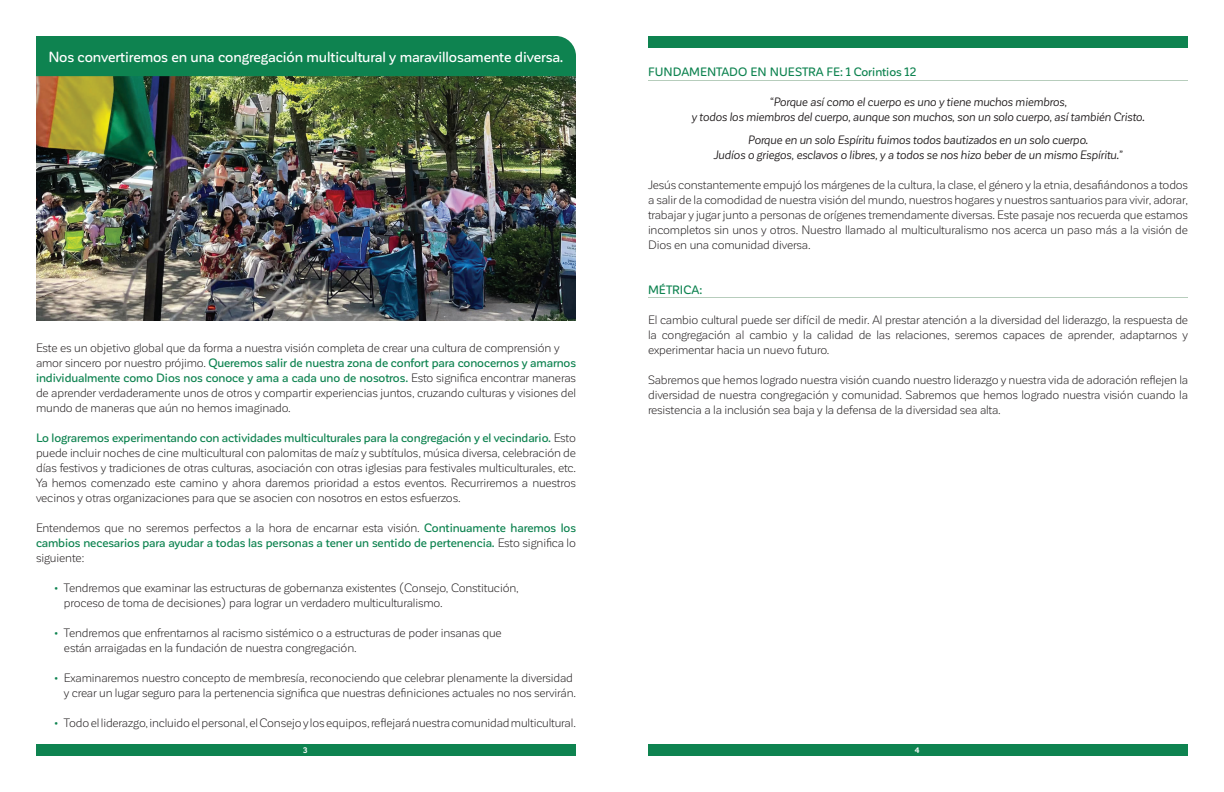
<style>
.page{position:relative;width:1224px;height:792px;background:#fff}
.page>*{position:absolute;margin:0;border:0;box-sizing:border-box;transform-origin:0 0}
.t1{font:500 14.5px "Corporative Sans Rd";letter-spacing:-.01em;color:#fff}
.t2{font:12px/15px "Corporative Sans Rd";letter-spacing:-.015em;color:#231f20;text-align:justify}
.t3{font:italic 12px/15px "Corporative Sans Rd";letter-spacing:-.01em;color:#231f20;text-align:center}
.t4{font:500 12px/15px "Corporative Sans Rd";letter-spacing:-.01em;color:#0e8350;text-align:justify}
.t5{font:700 8px "Corporative Sans Rd";color:#fff}
.s1{font-weight:500;color:#0e8350}
.s2{font-weight:400;color:#231f20}
</style>
<div class="page">
<img style="left:36px;top:76px;width:540px;height:245px">
<div style="left:36px;top:36px;width:540px;height:40px;background:#0e8350"></div>
<div style="left:36px;top:744px;width:540px;height:12px;background:#0e8350"></div>
<div style="left:648px;top:36px;width:540px;height:12px;background:#0e8350"></div>
<hr style="left:648px;top:81px;width:540px;height:1px;background:#b7cdbc">
<hr style="left:648px;top:298px;width:540px;height:1px;background:#b7cdbc">
<div style="left:648px;top:744px;width:540px;height:12px;background:#0e8350"></div>
<p class="t1" style="left:48px;top:49px;width:517px">Nos convertiremos en una congregación multicultural y maravillosamente diversa.</p>
<p class="t2" style="left:36px;top:340px;width:542px;text-align:left">Este es un objetivo global que da forma a nuestra visión completa de crear una cultura de comprensión y amor sincero por nuestro prójimo. <span class="s1">Queremos salir de nuestra zona de confort para conocernos y amarnos individualmente como Dios nos conoce y ama a cada uno de nosotros.</span> Esto significa encontrar maneras de aprender verdaderamente unos de otros y compartir experiencias juntos, cruzando culturas y visiones del mundo de maneras que aún no hemos imaginado.</p>
<p class="t2" style="left:36px;top:430px;width:542px"><span class="s1">Lo lograremos experimentando con actividades multiculturales para la congregación y el vecindario.</span> Esto puede incluir noches de cine multicultural con palomitas de maíz y subtítulos, música diversa, celebración de días festivos y tradiciones de otras culturas, asociación con otras iglesias para festivales multiculturales, etc.<br>Ya hemos comenzado este camino y ahora daremos prioridad a estos eventos. Recurriremos a nuestros vecinos y otras organizaciones para que se asocien con nosotros en estos esfuerzos.</p>
<p class="t4" style="left:36px;top:520px;width:541px"><span class="s2">Entendemos que no seremos perfectos a la hora de encarnar esta visión.</span> Continuamente haremos los cambios necesarios para ayudar a todas las personas a tener un sentido de pertenencia. <span class="s2">Esto significa lo siguiente:</span></p>
<p class="t2" style="left:64px;top:580px;width:456px;text-indent:-10px"><span class="s1">•</span> Tendremos que examinar las estructuras de gobernanza existentes (Consejo, Constitución, proceso de toma de decisiones) para lograr un verdadero multiculturalismo.</p>
<p class="t2" style="left:64px;top:625px;width:439px;text-indent:-10px"><span class="s1">•</span> Tendremos que enfrentarnos al racismo sistémico o a estructuras de poder insanas que están arraigadas en la fundación de nuestra congregación.</p>
<p class="t2" style="left:54px;top:670px;width:523px;text-align:right"><span class="s1">•</span> Examinaremos nuestro concepto de membresía, reconociendo que celebrar plenamente la diversidad y crear un lugar seguro para la pertenencia significa que nuestras definiciones actuales no nos servirán.</p>
<p class="t2" style="left:54px;top:715px;width:523px"><span class="s1">•</span> Todo el liderazgo, incluido el personal, el Consejo y los equipos, reflejará nuestra comunidad multicultural.</p>
<p class="t5" style="left:303px;top:746px;width:6px">3</p>
<p class="t4" style="left:648px;top:65px;width:270px">FUNDAMENTADO EN NUESTRA FE: 1 Corintios 12</p>
<p class="t3" style="left:691px;top:95px;width:455px">“Porque así como el cuerpo es uno y tiene muchos miembros,<br>y todos los miembros del cuerpo, aunque son muchos, son un solo cuerpo, así también Cristo.</p>
<p class="t3" style="left:714px;top:133px;width:410px">Porque en un solo Espíritu fuimos todos bautizados en un solo cuerpo.<br>Judíos o griegos, esclavos o libres, y a todos se nos hizo beber de un mismo Espíritu.”</p>
<p class="t2" style="left:648px;top:178px;width:542px">Jesús constantemente empujó los márgenes de la cultura, la clase, el género y la etnia, desafiándonos a todos a salir de la comodidad de nuestra visión del mundo, nuestros hogares y nuestros santuarios para vivir, adorar, trabajar y jugar junto a personas de orígenes tremendamente diversas. Este pasaje nos recuerda que estamos incompletos sin unos y otros. Nuestro llamado al multiculturalismo nos acerca un paso más a la visión de Dios en una comunidad diversa.</p>
<p class="t4" style="left:648px;top:283px;width:56px">MÉTRICA:</p>
<p class="t2" style="left:648px;top:313px;width:542px">El cambio cultural puede ser difícil de medir. Al prestar atención a la diversidad del liderazgo, la respuesta de la congregación al cambio y la calidad de las relaciones, seremos capaces de aprender, adaptarnos y experimentar hacia un nuevo futuro.</p>
<p class="t2" style="left:648px;top:373px;width:542px">Sabremos que hemos logrado nuestra visión cuando nuestro liderazgo y nuestra vida de adoración reflejen la diversidad de nuestra congregación y comunidad. Sabremos que hemos logrado nuestra visión cuando la resistencia a la inclusión sea baja y la defensa de la diversidad sea alta.</p>
<p class="t5" style="left:915px;top:746px;width:6px">4</p>
</div>
